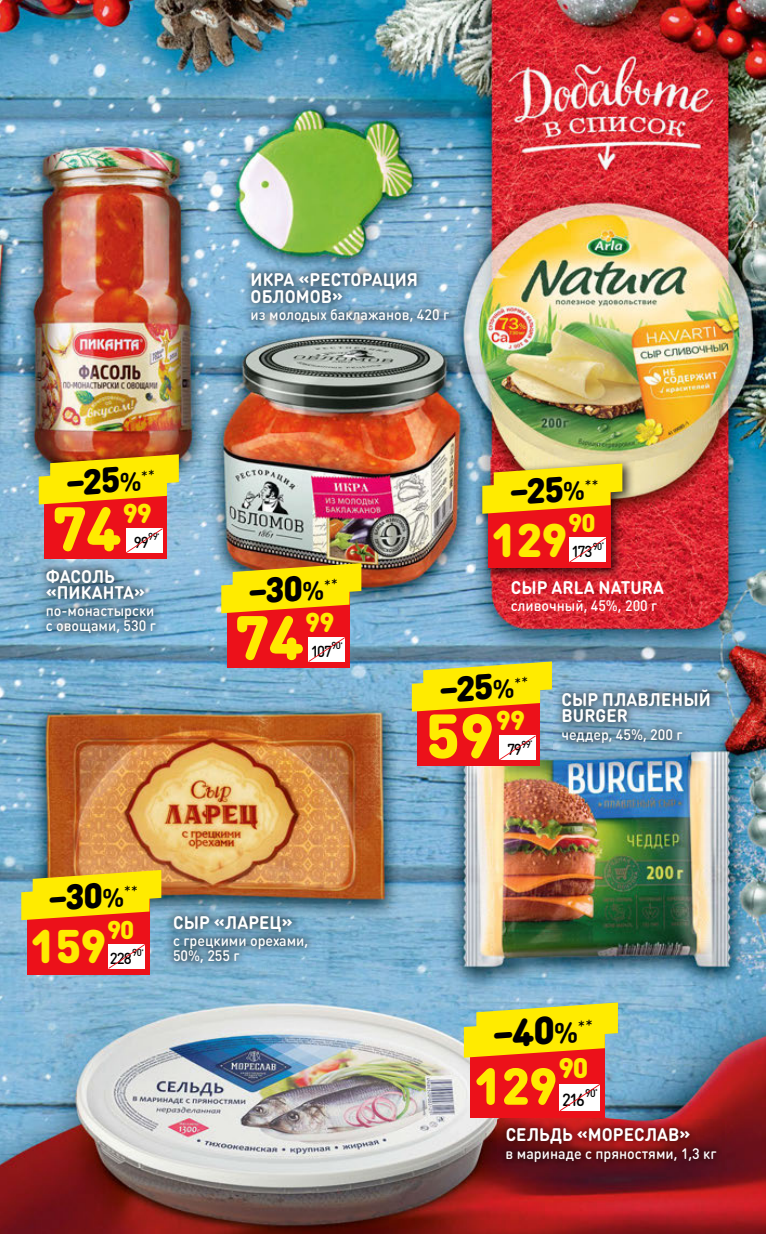
<style>
.page{position:relative;width:766px;height:1234px;background:#fff}
.page>*{position:absolute;margin:0;border:0;box-sizing:border-box;transform-origin:0 0}
.t1{font:900 61.5px "DIN Round Pro";color:#ffeb00}
.t2{font:900 51.15px "DIN Round Pro";color:#ffeb00}
.t3{font:900 46.5px "DIN Round Pro";color:#ffeb00}
.t4{font:900 38.7px "DIN Round Pro";color:#000}
.t5{font:900 35.25px "DIN Round Pro";color:#000}
.t6{font:900 28.05px "DIN Round Pro";color:#ffeb00}
.t7{font:900 27px "DIN Round Pro";color:#ffeb00}
.t8{font:900 25.5px "DIN Round Pro";color:#ffeb00}
.t9{font:700 18px/16.5px "DIN Round Pro";letter-spacing:.005em;color:#fff;scale:.95 1}
.t10{font:500 17.4px "DIN Round Pro";color:#000;scale:.95 1}
.t11{font:500 15.75px "DIN Round Pro";letter-spacing:-.065em;color:#000;scale:.95 1}
.t12{font:500 15px/15px "DIN Round Pro";color:#fff;scale:.95 1}
.t13{font:500 11.1px "DIN Round Pro";color:#000;scale:.95 1}
.t14{font:500 10.05px "DIN Round Pro";letter-spacing:-.065em;color:#000;scale:.95 1}
.s1{font-weight:700;font-size:26.25px}
.s2{font-weight:700;font-size:28.95px}
</style>
<div class="page">
<img style="left:0;top:0;width:765px;height:1233px">
<img style="left:38px;top:560px;width:126px;height:81px">
<img style="left:242px;top:264px;width:215px;height:67px">
<img style="left:165px;top:906px;width:151px;height:64px">
<img style="left:497px;top:1118px;width:227px;height:50px">
<img style="left:553px;top:680px;width:165px;height:70px">
<div style="left:45px;top:481px;width:122px;height:77px;background:#ec111a"></div>
<svg style="left:39px;top:454px;width:140px;height:50px;background:#eac510"></svg>
<svg style="left:126px;top:528px;width:37px;height:24px"></svg>
<div style="left:417px;top:688px;width:123px;height:77px;background:#ec111a"></div>
<svg style="left:412px;top:661px;width:140px;height:50px;background:#e8d223"></svg>
<svg style="left:499px;top:735px;width:36px;height:24px"></svg>
<div style="left:227px;top:589px;width:122px;height:78px;background:#ec111a"></div>
<svg style="left:221px;top:563px;width:140px;height:50px;background:#eac814"></svg>
<svg style="left:308px;top:637px;width:37px;height:24px"></svg>
<img style="left:476px;top:457px;width:158px;height:123px">
<div style="left:488px;top:490px;width:122px;height:78px;background:#ec111a"></div>
<img style="left:482px;top:463px;width:140px;height:50px">
<svg style="left:569px;top:537px;width:37px;height:25px"></svg>
<div style="left:27px;top:896px;width:122px;height:78px;background:#ec111a"></div>
<svg style="left:21px;top:869px;width:140px;height:50px;background:#ebcc16"></svg>
<svg style="left:108px;top:944px;width:37px;height:24px"></svg>
<div style="left:470px;top:1031px;width:134px;height:86px;background:#ec111a"></div>
<svg style="left:463px;top:1002px;width:154px;height:55px;background:#e8d325"></svg>
<svg style="left:559px;top:1084px;width:41px;height:26px"></svg>
<p class="t9" style="left:250px;top:271px;width:178px">ИКРА «РЕСТОРАЦИЯ<br>ОБЛОМОВ»</p>
<p class="t12" style="left:250px;top:306px;width:210px">из молодых баклажанов, 420 г</p>
<h3 class="t5" style="left:63px;top:456px;width:92px;rotate:-4deg">–25<span class="s1">%</span> <sup>**</sup></h3>
<h1 class="t1" style="left:53px;top:482px;width:70px">74</h1>
<h3 class="t7" style="left:123px;top:492px;width:31px">99</h3>
<p class="t14" style="left:148px;top:530px;width:13px">99<sup>*</sup></p>
<p class="t11" style="left:134px;top:531px;width:17px">99</p>
<p class="t9" style="left:46px;top:567px;width:106px">ФАСОЛЬ «ПИКАНТА»</p>
<p class="t12" style="left:46px;top:602px;width:117px">по-монастырски с овощами, 530 г</p>
<h3 class="t5" style="left:245px;top:565px;width:92px;rotate:-4deg">–30<span class="s1">%</span> <sup>**</sup></h3>
<h1 class="t1" style="left:235px;top:590px;width:70px">74</h1>
<h3 class="t7" style="left:305px;top:601px;width:31px">99</h3>
<p class="t14" style="left:331px;top:638px;width:14px">90<sup>*</sup></p>
<p class="t11" style="left:311px;top:640px;width:24px">107</p>
<h3 class="t5" style="left:45px;top:871px;width:92px;rotate:-4deg">–30<span class="s1">%</span> <sup>**</sup></h3>
<h3 class="t3" style="left:31px;top:910px;width:77px">159</h3>
<h3 class="t8" style="left:107px;top:910px;width:29px">90</h3>
<p class="t14" style="left:132px;top:945px;width:14px">90<sup>*</sup></p>
<p class="t11" style="left:110px;top:947px;width:25px">228</p>
<p class="t9" style="left:173px;top:912px;width:127px">СЫР «ЛАРЕЦ»</p>
<p class="t12" style="left:173px;top:932px;width:144px">с грецкими орехами,<br>50%, 255 г</p>
<h3 class="t5" style="left:506px;top:465px;width:92px;rotate:-4deg">–25<span class="s1">%</span> <sup>**</sup></h3>
<h3 class="t3" style="left:491px;top:504px;width:77px">129</h3>
<h3 class="t8" style="left:568px;top:503px;width:29px">90</h3>
<p class="t14" style="left:592px;top:539px;width:14px">90<sup>*</sup></p>
<p class="t11" style="left:571px;top:541px;width:24px">173</p>
<p class="t9" style="left:510px;top:578px;width:163px">СЫР ARLA NATURA</p>
<p class="t12" style="left:510px;top:597px;width:156px">сливочный, 45%, 200 г</p>
<h3 class="t5" style="left:436px;top:663px;width:92px;rotate:-4deg">–25<span class="s1">%</span> <sup>**</sup></h3>
<h1 class="t1" style="left:425px;top:689px;width:70px">59</h1>
<h3 class="t7" style="left:495px;top:699px;width:31px">99</h3>
<p class="t14" style="left:521px;top:737px;width:13px">99<sup>*</sup></p>
<p class="t11" style="left:507px;top:738px;width:17px">79</p>
<p class="t9" style="left:561px;top:690px;width:159px">СЫР ПЛАВЛЕНЫЙ<br>BURGER</p>
<p class="t12" style="left:561px;top:726px;width:129px">чеддер, 45%, 200 г</p>
<h3 class="t4" style="left:489px;top:1004px;width:103px;rotate:-4deg">–40<span class="s2">%</span> <sup>**</sup></h3>
<h2 class="t2" style="left:474px;top:1047px;width:85px">129</h2>
<h3 class="t6" style="left:558px;top:1046px;width:32px">90</h3>
<p class="t13" style="left:585px;top:1085px;width:15px">90<sup>*</sup></p>
<p class="t10" style="left:562px;top:1087px;width:26px">216</p>
<p class="t9" style="left:505px;top:1125px;width:196px">СЕЛЬДЬ «МОРЕСЛАВ»</p>
<p class="t12" style="left:505px;top:1144px;width:223px">в маринаде с пряностями, 1,3 кг</p>
</div>
